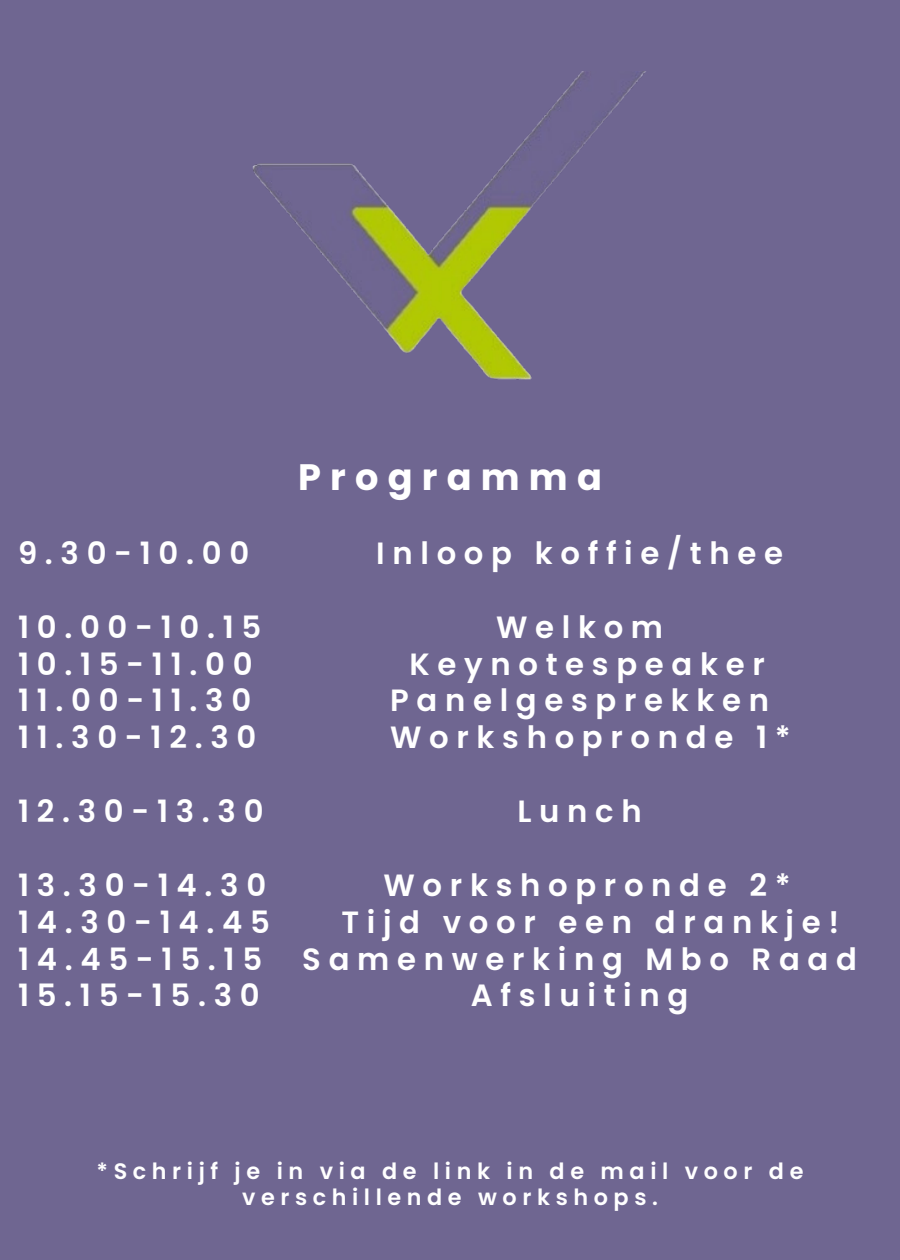
<style>
.page{position:relative;width:900px;height:1260px;background:#6f6691}
.page>*{position:absolute;margin:0;border:0;box-sizing:border-box;transform-origin:0 0}
.t1{font:700 36.75px "Poppins";letter-spacing:.25em;color:#fff}
.t2{font:600 30.75px "Poppins";letter-spacing:.25em;color:#fff}
.t3{font:600 22.25px/26.8px "Poppins";letter-spacing:.25em;color:#fff;text-align:center}
</style>
<div class="page">
<img style="left:253px;top:72px;width:393px;height:308px">
<p class="t1" style="left:298px;top:456px;width:305px">Programma</p>
<p class="t2" style="left:18px;top:535px;width:233px">9.30-10.00</p>
<p class="t2" style="left:376px;top:535px;width:408px">Inloop koffie/thee</p>
<p class="t2" style="left:18px;top:609px;width:245px">10.00-10.15</p>
<p class="t2" style="left:496px;top:609px;width:169px">Welkom</p>
<p class="t2" style="left:18px;top:646px;width:236px">10.15-11.00</p>
<p class="t2" style="left:409px;top:646px;width:357px">Keynotespeaker</p>
<p class="t2" style="left:18px;top:683px;width:235px">11.00-11.30</p>
<p class="t2" style="left:390px;top:683px;width:380px">Panelgesprekken</p>
<p class="t2" style="left:18px;top:720px;width:240px">11.30-12.30</p>
<p class="t2" style="left:390px;top:720px;width:402px">Workshopronde 1*</p>
<p class="t2" style="left:18px;top:793px;width:247px">12.30-13.30</p>
<p class="t2" style="left:517px;top:793px;width:126px">Lunch</p>
<p class="t2" style="left:18px;top:867px;width:250px">13.30-14.30</p>
<p class="t2" style="left:383px;top:867px;width:409px">Workshopronde 2*</p>
<p class="t2" style="left:18px;top:904px;width:254px">14.30-14.45</p>
<p class="t2" style="left:341px;top:904px;width:500px">Tijd voor een drankje!</p>
<p class="t2" style="left:18px;top:941px;width:246px">14.45-15.15</p>
<p class="t2" style="left:302px;top:941px;width:556px">Samenwerking Mbo Raad</p>
<p class="t2" style="left:18px;top:978px;width:243px">15.15-15.30</p>
<p class="t2" style="left:471px;top:978px;width:219px">Afsluiting</p>
<p class="t3" style="left:97px;top:1157px;width:708px">*Schrijf je in via de link in de mail voor de verschillende workshops.</p>
</div>
